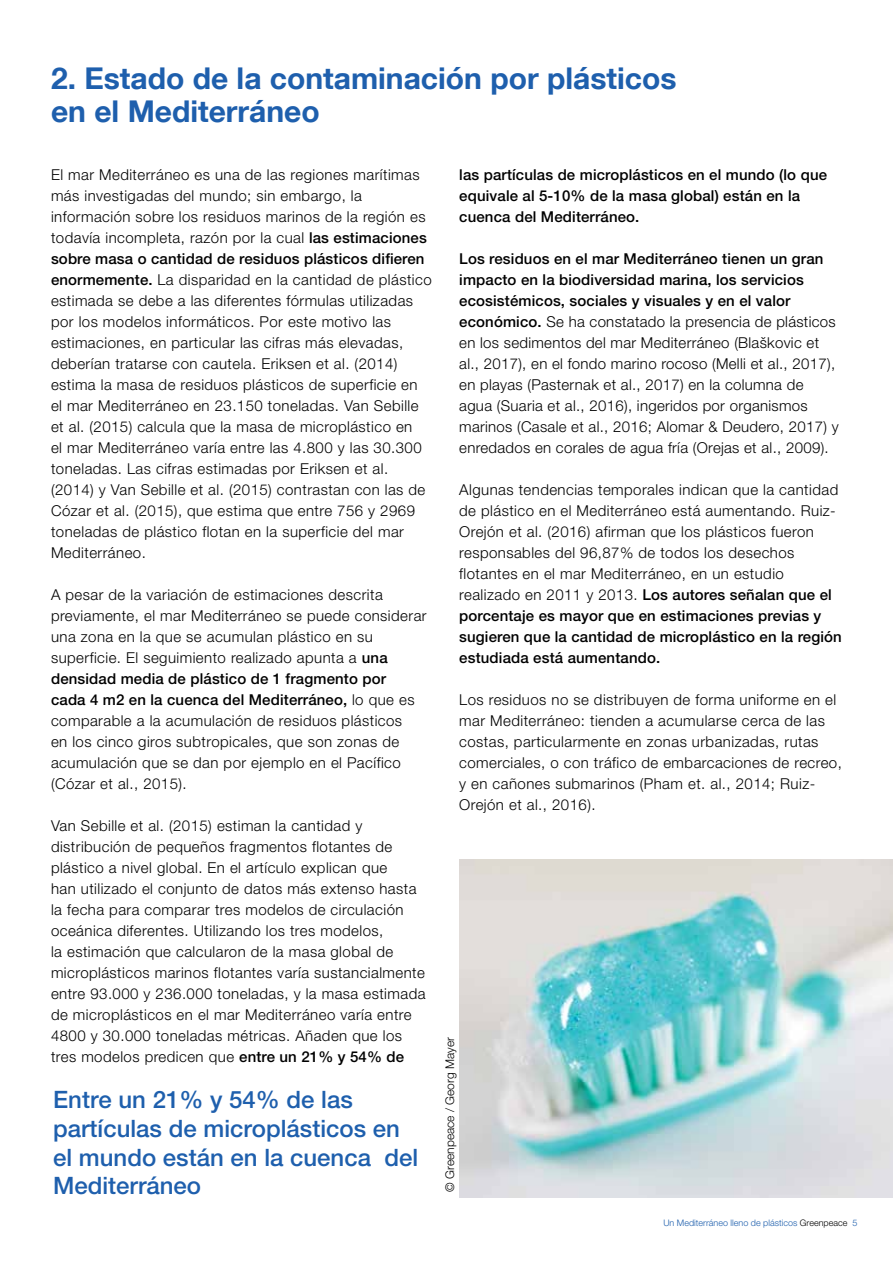
<style>
.page{position:relative;width:893px;height:1263px;background:#fff}
.page>*{position:absolute;margin:0;border:0;box-sizing:border-box;transform-origin:0 0}
.t1{font:700 30px/33px "Helvetica Neue LT Com";color:#1e5fad}
.t2{font:500 24px/28.8px "Helvetica Neue LT";color:#1e5fad}
.t3{font:300 15px/21px "Helvetica Neue LT Std";letter-spacing:.03em;color:#000}
.t4{font:500 15px/21px "Helvetica Neue LT";letter-spacing:.01em;color:#000}
.t5{font:300 12px "Helvetica Neue LT Std";color:#000}
.t6{font:300 9px "Helvetica Neue LT Std";color:#1e5fad}
.s1{font-family:"Helvetica Neue LT";font-weight:500}
.s2{font-family:"Helvetica Neue LT Std";font-weight:300}
.s3{color:#000}
</style>
<div class="page">
<img style="left:459px;top:859px;width:434px;height:338px">
<h1 class="t1" style="left:51px;top:61px;width:627px">2. Estado de la contaminación por plásticos en el Mediterráneo</h1>
<p class="t3" style="left:51px;top:164px;width:377px">El mar Mediterráneo es una de las regiones marítimas más investigadas del mundo; sin embargo, la información sobre los residuos marinos de la región es todavía incompleta, razón por la cual <span class="s1">las estimaciones</span></p>
<p class="t4" style="left:51px;top:248px;width:375px">sobre masa o cantidad de residuos plásticos difieren</p>
<p class="t3" style="left:51px;top:269px;width:382px"><span class="s1">enormemente.</span> La disparidad en la cantidad de plástico estimada se debe a las diferentes fórmulas utilizadas por los modelos informáticos. Por este motivo las estimaciones, en particular las cifras más elevadas, deberían tratarse con cautela. Eriksen et al. (2014) estima la masa de residuos plásticos de superficie en el mar Mediterráneo en 23.150 toneladas. Van Sebille et al. (2015) calcula que la masa de microplástico en<br>el mar Mediterráneo varía entre las 4.800 y las 30.300 toneladas. Las cifras estimadas por Eriksen et al. (2014) y Van Sebille et al. (2015) contrastan con las de Cózar et al. (2015), que estima que entre 756 y 2969 toneladas de plástico flotan en la superficie del mar Mediterráneo.</p>
<p class="t3" style="left:51px;top:584px;width:377px">A pesar de la variación de estimaciones descrita previamente, el mar Mediterráneo se puede considerar una zona en la que se acumulan plástico en su superficie. El seguimiento realizado apunta a <span class="s1">una</span></p>
<p class="t4" style="left:51px;top:668px;width:365px">densidad media de plástico de 1 fragmento por cada 4 m2 en la cuenca del Mediterráneo, <span class="s2">lo que es</span></p>
<p class="t3" style="left:51px;top:710px;width:353px">comparable a la acumulación de residuos plásticos en los cinco giros subtropicales, que son zonas de acumulación que se dan por ejemplo en el Pacífico (Cózar et al., 2015).</p>
<p class="t3" style="left:51px;top:815px;width:376px">Van Sebille et al. (2015) estiman la cantidad y distribución de pequeños fragmentos flotantes de plástico a nivel global. En el artículo explican que<br>han utilizado el conjunto de datos más extenso hasta la fecha para comparar tres modelos de circulación oceánica diferentes. Utilizando los tres modelos,<br>la estimación que calcularon de la masa global de microplásticos marinos flotantes varía sustancialmente entre 93.000 y 236.000 toneladas, y la masa estimada de microplásticos en el mar Mediterráneo varía entre 4800 y 30.000 toneladas métricas. Añaden que los tres modelos predicen que <span class="s1">entre un 21% y 54% de</span></p>
<h2 class="t2" style="left:53px;top:1085px;width:367px">Entre un 21% y 54% de las partículas de microplásticos en el mundo están en la cuenca del<br>Mediterráneo</h2>
<p class="t4" style="left:459px;top:164px;width:369px">las partículas de microplásticos en el mundo (lo que equivale al 5-10% de la masa global) están en la cuenca del Mediterráneo.</p>
<p class="t4" style="left:459px;top:248px;width:366px">Los residuos en el mar Mediterráneo tienen un gran impacto en la biodiversidad marina, los servicios ecosistémicos, sociales y visuales y en el valor</p>
<p class="t3" style="left:459px;top:311px;width:381px"><span class="s1">económico.</span> Se ha constatado la presencia de plásticos en los sedimentos del mar Mediterráneo (Blaškovic et al., 2017), en el fondo marino rocoso (Melli et al., 2017), en playas (Pasternak et al., 2017) en la columna de agua (Suaria et al., 2016), ingeridos por organismos marinos (Casale et al., 2016; Alomar &amp; Deudero, 2017) y enredados en corales de agua fría (Orejas et al., 2009).</p>
<p class="t3" style="left:459px;top:479px;width:381px">Algunas tendencias temporales indican que la cantidad de plástico en el Mediterráneo está aumentando. Ruiz-Orejón et al. (2016) afirman que los plásticos fueron responsables del 96,87% de todos los desechos flotantes en el mar Mediterráneo, en un estudio</p>
<p class="t4" style="left:459px;top:584px;width:384px"><span class="s2">realizado en 2011 y 2013.</span> Los autores señalan que el porcentaje es mayor que en estimaciones previas y sugieren que la cantidad de microplástico en la región estudiada está aumentando.</p>
<p class="t3" style="left:459px;top:689px;width:384px">Los residuos no se distribuyen de forma uniforme en el mar Mediterráneo: tienden a acumularse cerca de las costas, particularmente en zonas urbanizadas, rutas comerciales, o con tráfico de embarcaciones de recreo, y en cañones submarinos (Pham et. al., 2014; Ruiz-Orejón et al., 2016).</p>
<p class="t5" style="left:442px;top:1192px;width:156px;rotate:-90deg">© Greenpeace / Georg Mayer</p>
<p class="t6" style="left:663px;top:1217px;width:196px">Un Mediterráneo lleno de plásticos <span class="s3">Greenpeace</span> 5</p>
</div>
